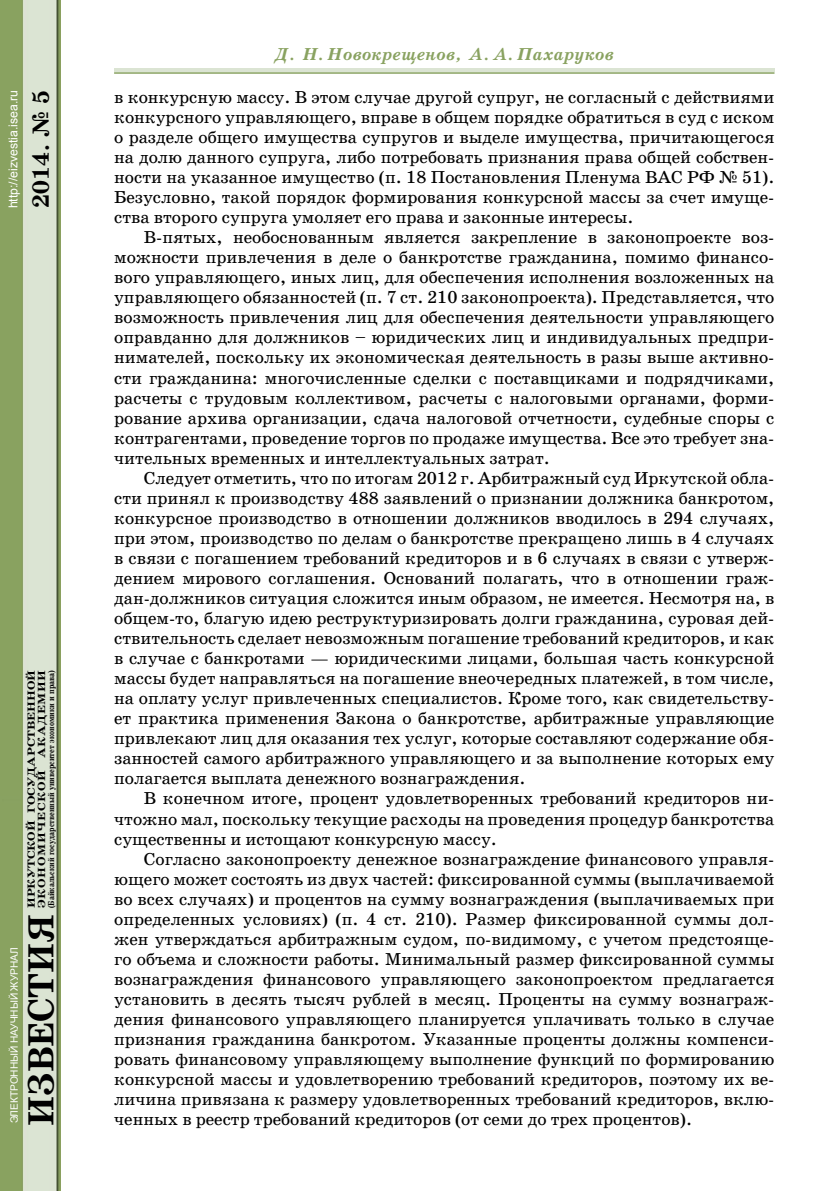
<style>
.page{position:relative;width:834px;height:1191px;background:#fff}
.page>*{position:absolute;margin:0;border:0;box-sizing:border-box;transform-origin:0 0}
.t1{font:700 36.75px "School Book C";color:#000}
.t2{font:700 23.62px "School Book C";color:#000}
.t3{font:17.5px/20.1px "School Book C";color:#000;text-align:justify}
.t4{font:italic 700 17.5px "School Book C";color:#89a260}
.t5{font:12.25px "Arial";color:#fff}
.t6{font:700 10.5px/10.5px "School Book C";color:#000;scale:1.25 1}
.t7{font:10.15px "Arial";color:#fff}
.t8{font:700 8.75px "School Book C";color:#000;scale:.85 1}
</style>
<div class="page">
<img style="left:0;top:0;width:61px;height:1191px">
<div style="left:114px;top:68px;width:660px;height:5px;background:#dbe4d3"></div>
<hr style="left:114px;top:72px;width:660px;height:2px;background:#89a260">
<p class="t5" style="left:5px;top:208px;width:120px;rotate:-90deg">http://eizvestia.isea.ru</p>
<h2 class="t2" style="left:28px;top:208px;width:119px;rotate:-90deg">2014. № 5</h2>
<p class="t6" style="left:26px;top:908px;width:192px;rotate:-90deg">ИРКУТСКОЙ ГОСУДАРСТВЕННОЙ<br>ЭКОНОМИЧЕСКОЙ АКАДЕМИИ</p>
<p class="t8" style="left:46px;top:908px;width:282px;rotate:-90deg">(Байкальский государственный университет экономики и права)</p>
<p class="t7" style="left:8px;top:1123px;width:178px;rotate:-90deg">ЭЛЕКТРОННЫЙ НАУЧНЫЙ ЖУРНАЛ</p>
<h1 class="t1" style="left:21px;top:1125px;width:213px;rotate:-90deg">ИЗВЕСТИЯ</h1>
<p class="t4" style="left:274px;top:45px;width:341px">Д. Н. Новокрещенов, А. А. Пахаруков</p>
<p class="t3" style="left:114px;top:87px;width:661px">в конкурсную массу. В этом случае другой супруг, не согласный с действиями конкурсного управляющего, вправе в общем порядке обратиться в суд с иском о разделе общего имущества супругов и выделе имущества, причитающегося на долю данного супруга, либо потребовать признания права общей собствен&shy;ности на указанное имущество (п. 18 Постановления Пленума ВАС РФ № 51).<br>Безусловно, такой порядок формирования конкурсной массы за счет имуще&shy;ства второго супруга умоляет его права и законные интересы.</p>
<p class="t3" style="left:114px;top:227px;width:661px;text-indent:30px">В-пятых, необоснованным является закрепление в законопроекте воз&shy;можности привлечения в деле о банкротстве гражданина, помимо финансо&shy;вого управляющего, иных лиц, для обеспечения исполнения возложенных на управляющего обязанностей (п. 7 ст. 210 законопроекта). Представляется, что возможность привлечения лиц для обеспечения деятельности управляющего оправданно для должников – юридических лиц и индивидуальных предпри&shy;нимателей, поскольку их экономическая деятельность в разы выше активно&shy;сти гражданина: многочисленные сделки с поставщиками и подрядчиками, расчеты с трудовым коллективом, расчеты с налоговыми органами, форми&shy;рование архива организации, сдача налоговой отчетности, судебные споры с контрагентами, проведение торгов по продаже имущества. Все это требует зна&shy;чительных временных и интеллектуальных затрат.</p>
<p class="t3" style="left:114px;top:468px;width:661px;text-indent:30px">Следует отметить, что по итогам 2012 г. Арбитражный суд Иркутской обла&shy;сти принял к производству 488 заявлений о признании должника банкротом, конкурсное производство в отношении должников вводилось в 294 случаях, при этом, производство по делам о банкротстве прекращено лишь в 4 случаях в связи с погашением требований кредиторов и в 6 случаях в связи с утверж&shy;дением мирового соглашения. Оснований полагать, что в отношении граж&shy;дан-должников ситуация сложится иным образом, не имеется. Несмотря на, в общем-то, благую идею реструктуризировать долги гражданина, суровая дей&shy;ствительность сделает невозможным погашение требований кредиторов, и как в случае с банкротами — юридическими лицами, большая часть конкурсной массы будет направляться на погашение внеочередных платежей, в том числе, на оплату услуг привлеченных специалистов. Кроме того, как свидетельству&shy;ет практика применения Закона о банкротстве, арбитражные управляющие привлекают лиц для оказания тех услуг, которые составляют содержание обя&shy;занностей самого арбитражного управляющего и за выполнение которых ему полагается выплата денежного вознаграждения.</p>
<p class="t3" style="left:114px;top:789px;width:661px;text-indent:30px">В конечном итоге, процент удовлетворенных требований кредиторов ни&shy;чтожно мал, поскольку текущие расходы на проведения процедур банкротства существенны и истощают конкурсную массу.</p>
<p class="t3" style="left:114px;top:849px;width:661px;text-indent:30px">Согласно законопроекту денежное вознаграждение финансового управля&shy;ющего может состоять из двух частей: фиксированной суммы (выплачиваемой во всех случаях) и процентов на сумму вознаграждения (выплачиваемых при определенных условиях) (п. 4 ст. 210). Размер фиксированной суммы дол&shy;жен утверждаться арбитражным судом, по-видимому, с учетом предстояще&shy;го объема и сложности работы. Минимальный размер фиксированной суммы вознаграждения финансового управляющего законопроектом предлагается установить в десять тысяч рублей в месяц. Проценты на сумму вознаграж&shy;дения финансового управляющего планируется уплачивать только в случае признания гражданина банкротом. Указанные проценты должны компенси&shy;ровать финансовому управляющему выполнение функций по формированию конкурсной массы и удовлетворению требований кредиторов, поэтому их ве&shy;личина привязана к размеру удовлетворенных требований кредиторов, вклю&shy;ченных в реестр требований кредиторов (от семи до трех процентов).</p>
</div>
